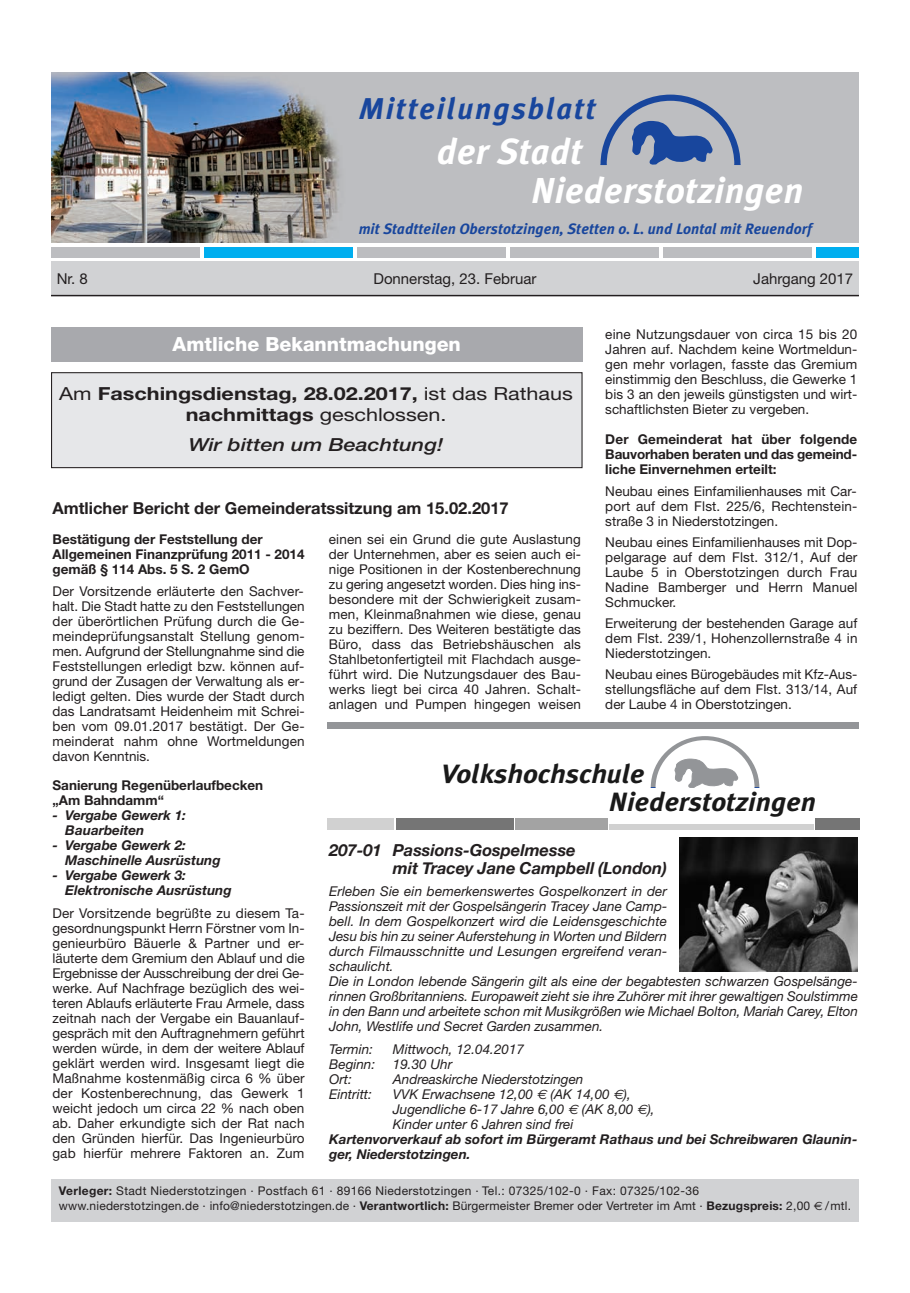
<style>
.page{position:relative;width:910px;height:1293px;background:#fff}
.page>*{position:absolute;margin:0;border:0;box-sizing:border-box;transform-origin:0 0}
.t1{font:italic 700 36px/39px "Meta Plus";letter-spacing:.01em;color:#fff}
.t2{font:italic 700 30px "Meta Plus";letter-spacing:.06em;color:#18469d}
.t3{font:italic 700 26.4px/27.6px "Meta Plus";color:#191919;scale:1.06 1}
.t4{font:800 19.5px "Helvetica Neue";color:#fff}
.t5{font:700 18px/21px "Helvetica Neue";color:#231f20;text-align:center;scale:1.2 1}
.t6{font:italic 500 18px "Helvetica Neue";color:#231f20;scale:1.2 1}
.t7{font:italic 700 16.5px/18px "Helvetica Neue";color:#231f20}
.t8{font:700 16.5px "Helvetica Neue";color:#231f20}
.t9{font:italic 700 15px "Meta Plus";letter-spacing:.005em;color:#18469d}
.t10{font:15px "Helvetica Neue";color:#231f20}
.t11{font:13.5px/15px "Helvetica Neue";letter-spacing:.005em;color:#231f20;text-align:justify}
.t12{font:italic 13.5px/15px "Helvetica Neue";color:#231f20}
.t13{font:700 13.5px/15px "Helvetica Neue";color:#231f20}
.t14{font:italic 700 13.5px/15px "Helvetica Neue";color:#231f20}
.t15{font:12px/15px "Helvetica Neue";letter-spacing:.015em;color:#231f20}
.s1{font-weight:400}
.s2{font-family:"Euro Sans"}
.s3{font-weight:700}
</style>
<div class="page">
<div style="left:51px;top:261px;width:808px;height:35px;background:#d1d2d4"></div>
<img style="left:51px;top:72px;width:808px;height:170px">
<hr style="left:51px;top:295px;width:808px;height:1px;background:#231f20">
<div style="left:51px;top:247px;width:149px;height:10px;background:#bcbdc0"></div>
<div style="left:204px;top:247px;width:149px;height:10px;background:#00aeef"></div>
<div style="left:357px;top:247px;width:149px;height:10px;background:#bcbdc0"></div>
<div style="left:510px;top:247px;width:149px;height:10px;background:#bcbdc0"></div>
<div style="left:663px;top:247px;width:149px;height:10px;background:#bcbdc0"></div>
<div style="left:816px;top:247px;width:43px;height:10px;background:#00aeef"></div>
<svg style="left:600px;top:94px;width:144px;height:74px;background:#8998b5"></svg>
<div style="left:51px;top:1179px;width:808px;height:42px;background:#d1d2d4"></div>
<div style="left:328px;top:818px;width:66px;height:11px;background:#d1d1d1"></div>
<div style="left:396px;top:818px;width:117px;height:11px;background:#757575"></div>
<div style="left:515px;top:818px;width:92px;height:11px;background:#a3a3a3"></div>
<div style="left:609px;top:823px;width:204px;height:6px;background:#d1d1d1"></div>
<div style="left:815px;top:818px;width:44px;height:11px;background:#757575"></div>
<svg style="left:651px;top:736px;width:108px;height:51px"></svg>
<img style="left:679px;top:838px;width:179px;height:133px">
<div style="left:51px;top:327px;width:532px;height:34px;background:#a8a9ad"></div>
<div style="left:52px;top:373px;width:529px;height:94px;background:#e6e7e9"></div>
<div style="left:51px;top:372px;width:532px;height:96px;border:1px solid #231f20"></div>
<div style="left:327px;top:722px;width:532px;height:7px;background:#939598"></div>
<h2 class="t2" style="left:359px;top:91px;width:239px">Mitteilungsblatt</h2>
<h1 class="t1" style="left:531px;top:132px;width:274px;text-indent:-94px">der Stadt<br>Niederstotzingen</h1>
<p class="t9" style="left:359px;top:220px;width:455px">mit Stadtteilen Oberstotzingen, Stetten o. L. und Lontal mit Reuendorf</p>
<p class="t10" style="left:57px;top:274px;width:33px">Nr. 8</p>
<p class="t10" style="left:373px;top:274px;width:165px">Donnerstag, 23. Februar</p>
<p class="t10" style="left:753px;top:274px;width:101px">Jahrgang 2017</p>
<p class="t11" style="left:605px;top:328px;width:254px">eine Nutzungsdauer von circa 15 bis 20<br>Jahren auf. Nachdem keine Wortmeldun&shy;gen mehr vorlagen, fasste das Gremium einstimmig den Beschluss, die Gewerke 1 bis 3 an den jeweils günstigsten und wirt&shy;schaftlichsten Bieter zu vergeben.</p>
<p class="t13" style="left:605px;top:432px;width:254px;text-align:justify">Der Gemeinderat hat über folgende Bauvorhaben beraten und das gemeind&shy;liche Einvernehmen erteilt:</p>
<p class="t11" style="left:605px;top:485px;width:254px">Neubau eines Einfamilienhauses mit Car&shy;port auf dem Flst. 225/6, Rechtenstein&shy;straße 3 in Niederstotzingen.</p>
<p class="t11" style="left:605px;top:536px;width:254px">Neubau eines Einfamilienhauses mit Dop&shy;pelgarage auf dem Flst. 312/1, Auf der Laube 5 in Oberstotzingen durch Frau Nadine Bamberger und Herrn Manuel Schmucker.</p>
<p class="t11" style="left:605px;top:617px;width:254px">Erweiterung der bestehenden Garage auf dem Flst. 239/1, Hohenzollernstraße 4 in Niederstotzingen.</p>
<p class="t11" style="left:605px;top:668px;width:254px">Neubau eines Bürogebäudes mit Kfz-Aus&shy;stellungsfläche auf dem Flst. 313/14, Auf der Laube 4 in Oberstotzingen.</p>
<h3 class="t4" style="left:173px;top:337px;width:290px">Amtliche Bekanntmachungen</h3>
<h3 class="t5" style="left:59px;top:384px;width:430px"><span class="s1">Am</span> Faschingsdienstag, 28.02.2017, <span class="s1">ist das Rathaus </span>nachmittags <span class="s1">geschlossen.</span></h3>
<h3 class="t6" style="left:189px;top:438px;width:214px">Wir bitten um Beachtung!</h3>
<p class="t8" style="left:53px;top:502px;width:458px">Amtlicher Bericht der Gemeinderatssitzung am 15.02.2017</p>
<p class="t13" style="left:53px;top:532px;width:254px">Bestätigung der Feststellung der<br>Allgemeinen Finanzprüfung 2011 - 2014 gemäß § 114 Abs. 5 S. 2 GemO</p>
<p class="t11" style="left:53px;top:585px;width:254px">Der Vorsitzende erläuterte den Sachver&shy;halt. Die Stadt hatte zu den Feststellungen der überörtlichen Prüfung durch die Ge&shy;meindeprüfungsanstalt Stellung genom&shy;men. Aufgrund der Stellungnahme sind die Feststellungen erledigt bzw. können auf&shy;grund der Zusagen der Verwaltung als er&shy;ledigt gelten. Dies wurde der Stadt durch das Landratsamt Heidenheim mit Schrei&shy;ben vom 09.01.2017 bestätigt. Der Ge&shy;meinderat nahm ohne Wortmeldungen davon Kenntnis.</p>
<p class="t13" style="left:53px;top:779px;width:212px">Sanierung Regenüberlaufbecken „Am Bahndamm“</p>
<p class="t14" style="left:65px;top:809px;width:122px;text-indent:-13px">- Vergabe Gewerk 1:<br>Bauarbeiten</p>
<p class="t14" style="left:65px;top:839px;width:157px;text-indent:-13px">- Vergabe Gewerk 2:<br>Maschinelle Ausrüstung</p>
<p class="t14" style="left:65px;top:869px;width:168px;text-indent:-13px">- Vergabe Gewerk 3:<br>Elektronische Ausrüstung</p>
<p class="t11" style="left:52px;top:907px;width:254px">Der Vorsitzende begrüßte zu diesem Ta&shy;gesordnungspunkt Herrn Förstner vom In&shy;genieurbüro Bäuerle &amp; Partner und er&shy;läuterte dem Gremium den Ablauf und die Ergebnisse der Ausschreibung der drei Ge&shy;werke. Auf Nachfrage bezüglich des wei&shy;teren Ablaufs erläuterte Frau Armele, dass zeitnah nach der Vergabe ein Bauanlauf&shy;gespräch mit den Auftragnehmern geführt werden würde, in dem der weitere Ablauf geklärt werden wird. Insgesamt liegt die Maßnahme kostenmäßig circa 6 % über der Kostenberechnung, das Gewerk 1 weicht jedoch um circa 22 % nach oben ab. Daher erkundigte sich der Rat nach den Gründen hierfür. Das Ingenieurbüro gab hierfür mehrere Faktoren an. Zum</p>
<p class="t11" style="left:329px;top:532px;width:254px">einen sei ein Grund die gute Auslastung der Unternehmen, aber es seien auch ei&shy;nige Positionen in der Kostenberechnung zu gering angesetzt worden. Dies hing ins&shy;besondere mit der Schwierigkeit zusam&shy;men, Kleinmaßnahmen wie diese, genau zu beziffern. Des Weiteren bestätigte das Büro, dass das Betriebshäuschen als Stahlbetonfertigteil mit Flachdach ausge&shy;führt wird. Die Nutzungsdauer des Bau&shy;werks liegt bei circa 40 Jahren. Schalt&shy;anlagen und Pumpen hingegen weisen</p>
<h3 class="t3" style="left:609px;top:760px;width:197px;text-indent:-168px">Volkshochschule<br>Niederstotzingen</h3>
<p class="t7" style="left:393px;top:840px;width:276px;text-indent:-64px">207-01 Passions-Gospelmesse<br>mit Tracey Jane Campbell (London)</p>
<p class="t12" style="left:329px;top:885px;width:530px">Erleben Sie ein bemerkenswertes Gospelkonzert in der<br>Passionszeit mit der Gospelsängerin Tracey Jane Camp-<br>bell. In dem Gospelkonzert wird die Leidensgeschichte<br>Jesu bis hin zu seiner Auferstehung in Worten und Bildern<br>durch Filmausschnitte und Lesungen ergreifend veran-<br>schaulicht.<br>Die in London lebende Sängerin gilt als eine der begabtesten schwarzen Gospelsänge&shy;rinnen Großbritanniens. Europaweit zieht sie ihre Zuhörer mit ihrer gewaltigen Soulstimme in den Bann und arbeitete schon mit Musikgrößen wie Michael Bolton, Mariah Carey, Elton John, Westlife und Secret Garden zusammen.</p>
<p class="t12" style="left:329px;top:1042px;width:45px">Termin:</p>
<p class="t12" style="left:393px;top:1042px;width:133px">Mittwoch, 12.04.2017</p>
<p class="t12" style="left:329px;top:1057px;width:48px">Beginn:</p>
<p class="t12" style="left:393px;top:1057px;width:61px">19.30 Uhr</p>
<p class="t12" style="left:329px;top:1072px;width:24px">Ort:</p>
<p class="t12" style="left:393px;top:1072px;width:192px">Andreaskirche Niederstotzingen</p>
<p class="t12" style="left:329px;top:1087px;width:44px">Eintritt:</p>
<p class="t12" style="left:393px;top:1087px;width:263px">VVK Erwachsene 12,00 <span class="s2">€</span> (AK 14,00 <span class="s2">€</span>),<br>Jugendliche 6-17 Jahre 6,00 <span class="s2">€</span> (AK 8,00 <span class="s2">€</span>),<br>Kinder unter 6 Jahren sind frei</p>
<p class="t14" style="left:329px;top:1132px;width:530px">Kartenvorverkauf ab sofort im Bürgeramt Rathaus und bei Schreibwaren Glaunin&shy;ger, Niederstotzingen.</p>
<p class="t15" style="left:59px;top:1184px;width:794px"><span class="s3">Verleger:</span> Stadt Niederstotzingen · Postfach 61 · 89166 Niederstotzingen · Tel.: 07325/102-0 · Fax: 07325/102-36<br>www.niederstotzingen.de · info@niederstotzingen.de · <span class="s3">Verantwortlich:</span> Bürgermeister Bremer oder Vertreter im Amt · <span class="s3">Bezugspreis:</span> 2,00 /mtl.</p>
</div>
